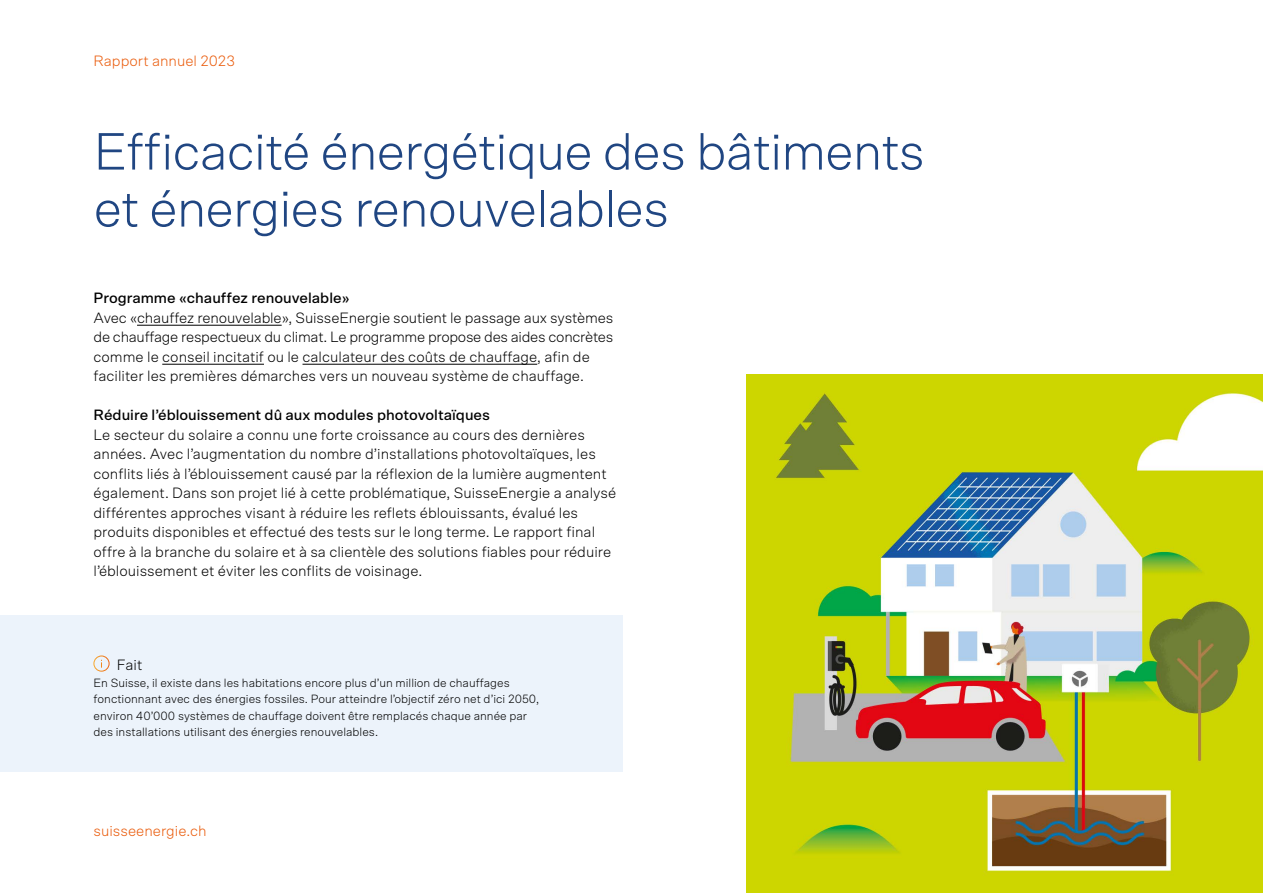
<style>
.page{position:relative;width:1263px;height:893px;background:#fff}
.page>*{position:absolute;margin:0;border:0;box-sizing:border-box;transform-origin:0 0}
.t1{font:300 52.5px/57px "Scto Grotesk A";letter-spacing:-.02em;color:#204682}
.t2{font:300 15px/19.5px "Scto Grotesk A";color:#000}
.t3{font:500 15px "Scto Grotesk A";color:#000}
.t4{font:300 15px "Scto Grotesk A";color:#ea5b0b}
.t5{font:300 12px/16.5px "Scto Grotesk A";color:#000}
</style>
<div class="page">
<hr style="left:137px;top:325px;width:145px;height:1px;background:#000">
<hr style="left:162px;top:364px;width:102px;height:1px;background:#000">
<hr style="left:302px;top:364px;width:235px;height:1px;background:#000">
<img style="left:746px;top:374px;width:516px;height:519px">
<div style="left:0;top:615px;width:623px;height:156px;background:#ecf3fb"></div>
<svg style="left:93px;top:655px;width:17px;height:17px"></svg>
<p class="t4" style="left:94px;top:52px;width:143px">Rapport annuel 2023</p>
<h1 class="t1" style="left:94px;top:122px;width:833px">Efficacité énergétique des bâtiments et énergies renouvelables</h1>
<p class="t3" style="left:94px;top:289px;width:258px">Programme «chauffez renouvelable»</p>
<p class="t2" style="left:94px;top:307px;width:521px">Avec «chauffez renouvelable», SuisseEnergie soutient le passage aux systèmes de chauffage respectueux du climat. Le programme propose des aides concrètes comme le conseil incitatif ou le calculateur des coûts de chauffage, afin de faciliter les premières démarches vers un nouveau système de chauffage.</p>
<p class="t3" style="left:94px;top:406px;width:398px">Réduire l’éblouissement dû aux modules photovoltaïques</p>
<p class="t2" style="left:94px;top:424px;width:524px">Le secteur du solaire a connu une forte croissance au cours des dernières années. Avec l’augmentation du nombre d’installations photovoltaïques, les conflits liés à l’éblouissement causé par la réflexion de la lumière augmentent également. Dans son projet lié à cette problématique, SuisseEnergie a analysé différentes approches visant à réduire les reflets éblouissants, évalué les produits disponibles et effectué des tests sur le long terme. Le rapport final offre à la branche du solaire et à sa clientèle des solutions fiables pour réduire l’éblouissement et éviter les conflits de voisinage.</p>
<p class="t2" style="left:117px;top:655px;width:27px">Fait</p>
<p class="t5" style="left:94px;top:674px;width:447px">En Suisse, il existe dans les habitations encore plus d’un million de chauffages fonctionnant avec des énergies fossiles. Pour atteindre l’objectif zéro net d’ici 2050, environ 40’000 systèmes de chauffage doivent être remplacés chaque année par des installations utilisant des énergies renouvelables.</p>
<p class="t4" style="left:94px;top:822px;width:115px">suisseenergie.ch</p>
</div>
